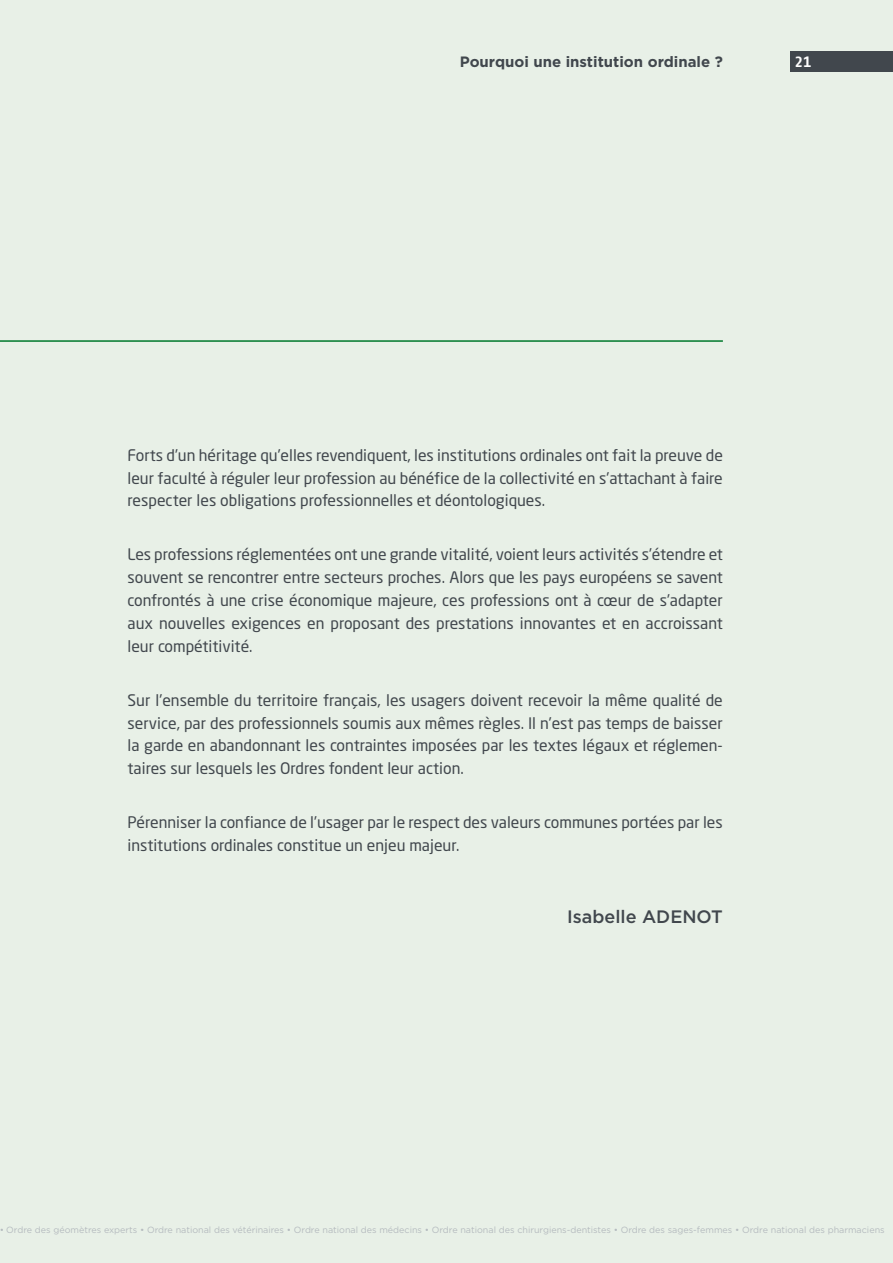
<style>
.page{position:relative;width:893px;height:1263px;background:#e8f0e7}
.page>*{position:absolute;margin:0;border:0;box-sizing:border-box;transform-origin:0 0}
.t1{font:500 18px "Gotham";color:#41474d}
.t2{font:15.75px/22.8px "Neo Sans";color:#41474d;text-align:justify}
.t3{font:700 15px "Gotham";color:#41474d}
.t4{font:700 15px "Fago Offc";color:#fff}
.t5{font:9px "Gotham";color:#b5bbbf}
</style>
<div class="page">
<hr style="left:0;top:340px;width:723px;height:2px;background:#00792c">
<div style="left:790px;top:51px;width:103px;height:20px;background:#41474d"></div>
<p class="t3" style="left:460px;top:52px;width:265px">Pourquoi une institution ordinale ?</p>
<p class="t4" style="left:794px;top:53px;width:19px">21</p>
<p class="t2" style="left:128px;top:443px;width:597px">Forts d’un héritage qu’elles revendiquent, les institutions ordinales ont fait la preuve de leur faculté à réguler leur profession au bénéfice de la collectivité en s’attachant à faire respecter les obligations professionnelles et déontologiques.</p>
<p class="t2" style="left:128px;top:543px;width:597px">Les professions réglementées ont une grande vitalité, voient leurs activités s’étendre et souvent se rencontrer entre secteurs proches. Alors que les pays européens se savent confrontés à une crise économique majeure, ces professions ont à cœur de s’adapter aux nouvelles exigences en proposant des prestations innovantes et en accroissant leur compétitivité.</p>
<p class="t2" style="left:128px;top:688px;width:597px">Sur l’ensemble du territoire français, les usagers doivent recevoir la même qualité de service, par des professionnels soumis aux mêmes règles. Il n’est pas temps de baisser la garde en abandonnant les contraintes imposées par les textes légaux et réglemen&shy;taires sur lesquels les Ordres fondent leur action.</p>
<p class="t2" style="left:128px;top:811px;width:597px">Pérenniser la confiance de l’usager par le respect des valeurs communes portées par les institutions ordinales constitue un enjeu majeur.</p>
<p class="t1" style="left:567px;top:905px;width:157px">Isabelle ADENOT</p>
<p class="t5" style="left:-1px;top:1224px;width:887px">• Ordre des géomètres experts • Ordre national des vétérinaires • Ordre national des médecins • Ordre national des chirurgiens-dentistes • Ordre des sages-femmes • Ordre national des pharmaciens</p>
</div>
